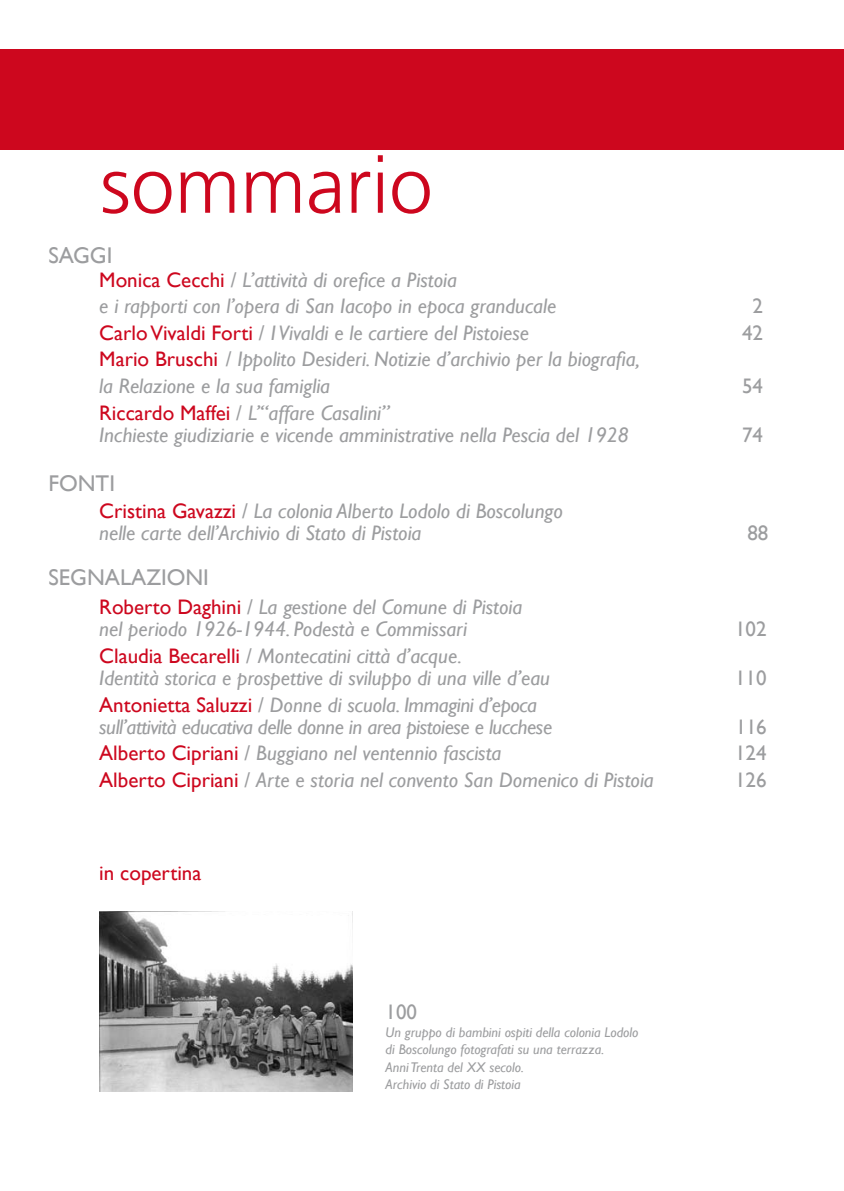
<style>
.page{position:relative;width:844px;height:1191px;background:#fff}
.page>*{position:absolute;margin:0;border:0;box-sizing:border-box;transform-origin:0 0}
.t1{font:300 78.75px "Frutiger";color:#cd071e}
.t2{font:22.75px "Gill Sans";color:#9c9d9f}
.t3{font:italic 21px/21.9px "Gill Sans";color:#9c9d9f}
.t4{font:italic 21px/21.9px "Gill Sans";letter-spacing:-.02em;color:#9c9d9f}
.t5{font:21px "Gill Sans";color:#9c9d9f}
.t6{font:21px "Gill Sans";color:#cd071e}
.t7{font:italic 14px/17.5px "Gill Sans";color:#9c9d9f}
.s1{font-style:normal;color:#cd071e}
.s2{font-style:normal}
</style>
<div class="page">
<div style="left:0;top:50px;width:843px;height:100px;background:#cd071e"></div>
<img style="left:99px;top:911px;width:253px;height:180px">
<h1 class="t1" style="left:100px;top:141px;width:334px">sommario</h1>
<p class="t2" style="left:48px;top:242px;width:66px">saggi</p>
<p class="t3" style="left:99px;top:268px;width:458px;line-height:25.2px"><span class="s1">Monica Cecchi</span> <span class="s2">/</span> L’attività di orefice a Pistoia<br>e i rapporti con l’opera di San Iacopo in epoca granducale</p>
<p class="t5" style="left:752px;top:293px;width:12px">2</p>
<p class="t3" style="left:99px;top:321px;width:431px"><span class="s1">Carlo Vivaldi Forti</span> <span class="s2">/</span> I Vivaldi e le cartiere del Pistoiese</p>
<p class="t5" style="left:741px;top:320px;width:22px">42</p>
<p class="t3" style="left:99px;top:346px;width:542px;line-height:26.8px"><span class="s1">Mario Bruschi</span> <span class="s2">/</span> Ippolito Desideri. Notizie d’archivio per la biografia, la Relazione e la sua famiglia</p>
<p class="t5" style="left:741px;top:374px;width:22px">54</p>
<p class="t3" style="left:99px;top:402px;width:530px"><span class="s1">Riccardo Maffei</span> <span class="s2">/</span> L’“affare Casalini”<br>Inchieste giudiziarie e vicende amministrative nella Pescia del 1928</p>
<p class="t2" style="left:48px;top:470px;width:68px">fonti</p>
<p class="t3" style="left:99px;top:499px;width:465px"><span class="s1">Cristina Gavazzi</span> <span class="s2">/</span> La colonia Alberto Lodolo di Boscolungo nelle carte dell’Archivio di Stato di Pistoia</p>
<p class="t2" style="left:48px;top:564px;width:162px">segnalazioni</p>
<p class="t3" style="left:99px;top:596px;width:424px"><span class="s1">Roberto Daghini</span> <span class="s2">/</span> La gestione del Comune di Pistoia nel periodo 1926-1944. Podestà e Commissari</p>
<p class="t3" style="left:99px;top:645px;width:452px"><span class="s1">Claudia Becarelli</span> <span class="s2">/</span> Montecatini città d’acque.<br>Identità storica e prospettive di sviluppo di una ville d’eau</p>
<p class="t4" style="left:99px;top:693px;width:454px"><span class="s1">Antonietta Saluzzi</span> <span class="s2">/</span> Donne di scuola. Immagini d’epoca sull’attività educativa delle donne in area pistoiese e lucchese</p>
<p class="t5" style="left:741px;top:422px;width:22px">74</p>
<p class="t5" style="left:747px;top:520px;width:22px">88</p>
<p class="t5" style="left:734px;top:616px;width:33px">102</p>
<p class="t5" style="left:734px;top:665px;width:33px">110</p>
<p class="t5" style="left:735px;top:714px;width:32px">116</p>
<p class="t3" style="left:99px;top:742px;width:403px"><span class="s1">Alberto Cipriani</span> <span class="s2">/</span> Buggiano nel ventennio fascista</p>
<p class="t5" style="left:734px;top:741px;width:33px">124</p>
<p class="t3" style="left:99px;top:769px;width:556px"><span class="s1">Alberto Cipriani</span> <span class="s2">/</span> Arte e storia nel convento San Domenico di Pistoia</p>
<p class="t5" style="left:734px;top:768px;width:33px">126</p>
<p class="t6" style="left:99px;top:861px;width:104px">in copertina</p>
<p class="t5" style="left:385px;top:999px;width:33px">100</p>
<p class="t7" style="left:385px;top:1023px;width:254px">Un gruppo di bambini ospiti della colonia Lodolo di Boscolungo fotografati su una terrazza.<br>Anni Trenta del XX secolo.<br>Archivio di Stato di Pistoia</p>
</div>
